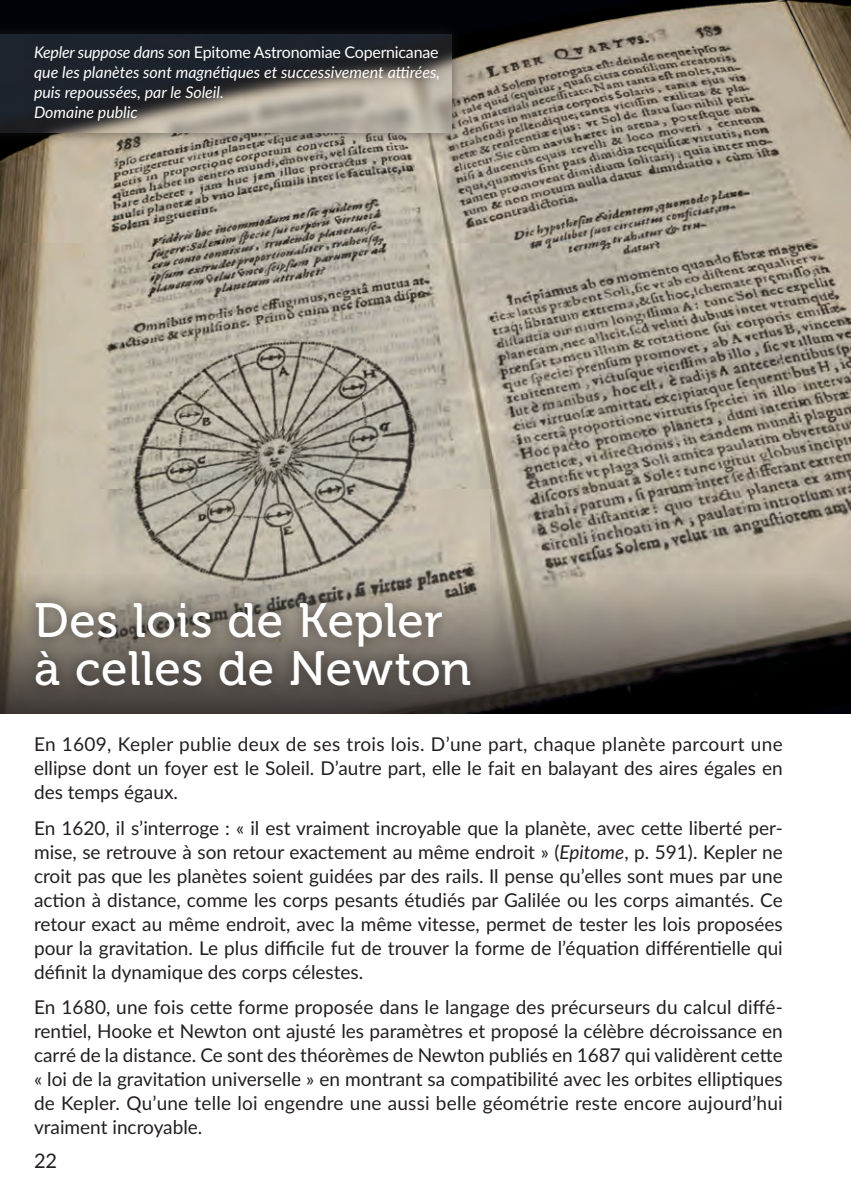
<style>
.page{position:relative;width:851px;height:1191px;background:#fff}
.page>*{position:absolute;margin:0;border:0;box-sizing:border-box;transform-origin:0 0}
.t1{font:48px/48px "Museo 500";letter-spacing:.01em;color:#fff}
.t2{font:20px "Lato";color:#231f20}
.t3{font:19px/24px "Lato";color:#231f20;text-align:justify}
.t4{font:italic 16px/20px "Lato";color:#fff}
.s1{font-style:normal}
.s2{font-style:italic}
</style>
<div class="page">
<img style="left:0;top:0;width:850px;height:573px">
<svg style="left:0;top:573px;width:850px;height:140px;background:#655f57"></svg>
<div style="left:24px;top:590px;width:458px;height:107px;background:#231f20;opacity:.65"></div>
<div style="left:0;top:22px;width:464px;height:123px;background:#231f20;opacity:.65"></div>
<img style="left:0;top:34px;width:451px;height:98px">
<div style="left:22px;top:35px;width:428px;height:96px;background:#231f20;opacity:.65"></div>
<p class="t4" style="left:34px;top:42px;width:407px">Kepler suppose dans son <span class="s1">Epitome Astronomiae Copernicanae </span>que les planètes sont magnétiques et successivement attirées, puis repoussées, par le Soleil.<br>Domaine public</p>
<h1 class="t1" style="left:34px;top:597px;width:438px">Des lois de Kepler à celles de Newton</h1>
<p class="t3" style="left:34px;top:731px;width:750px">En 1609, Kepler publie deux de ses trois lois. D’une part, chaque planète parcourt une ellipse dont un foyer est le Soleil. D’autre part, elle le fait en balayant des aires égales en des temps égaux.</p>
<p class="t3" style="left:34px;top:815px;width:750px">En 1620, il s’interroge : « il est vraiment incroyable que la planète, avec cette liberté per&shy;mise, se retrouve à son retour exactement au même endroit » (<span class="s2">Epitome</span>, p. 591). Kepler ne croit pas que les planètes soient guidées par des rails. Il pense qu’elles sont mues par une action à distance, comme les corps pesants étudiés par Galilée ou les corps aimantés. Ce retour exact au même endroit, avec la même vitesse, permet de tester les lois proposées pour la gravitation. Le plus difficile fut de trouver la forme de l’équation différentielle qui définit la dynamique des corps célestes.</p>
<p class="t3" style="left:34px;top:994px;width:750px">En 1680, une fois cette forme proposée dans le langage des précurseurs du calcul diffé&shy;rentiel, Hooke et Newton ont ajusté les paramètres et proposé la célèbre décroissance en carré de la distance. Ce sont des théorèmes de Newton publiés en 1687 qui validèrent cette « loi de la gravitation universelle » en montrant sa compatibilité avec les orbites elliptiques de Kepler. Qu’une telle loi engendre une aussi belle géométrie reste encore aujourd’hui vraiment incroyable.</p>
<p class="t2" style="left:34px;top:1146px;width:25px">22</p>
</div>
